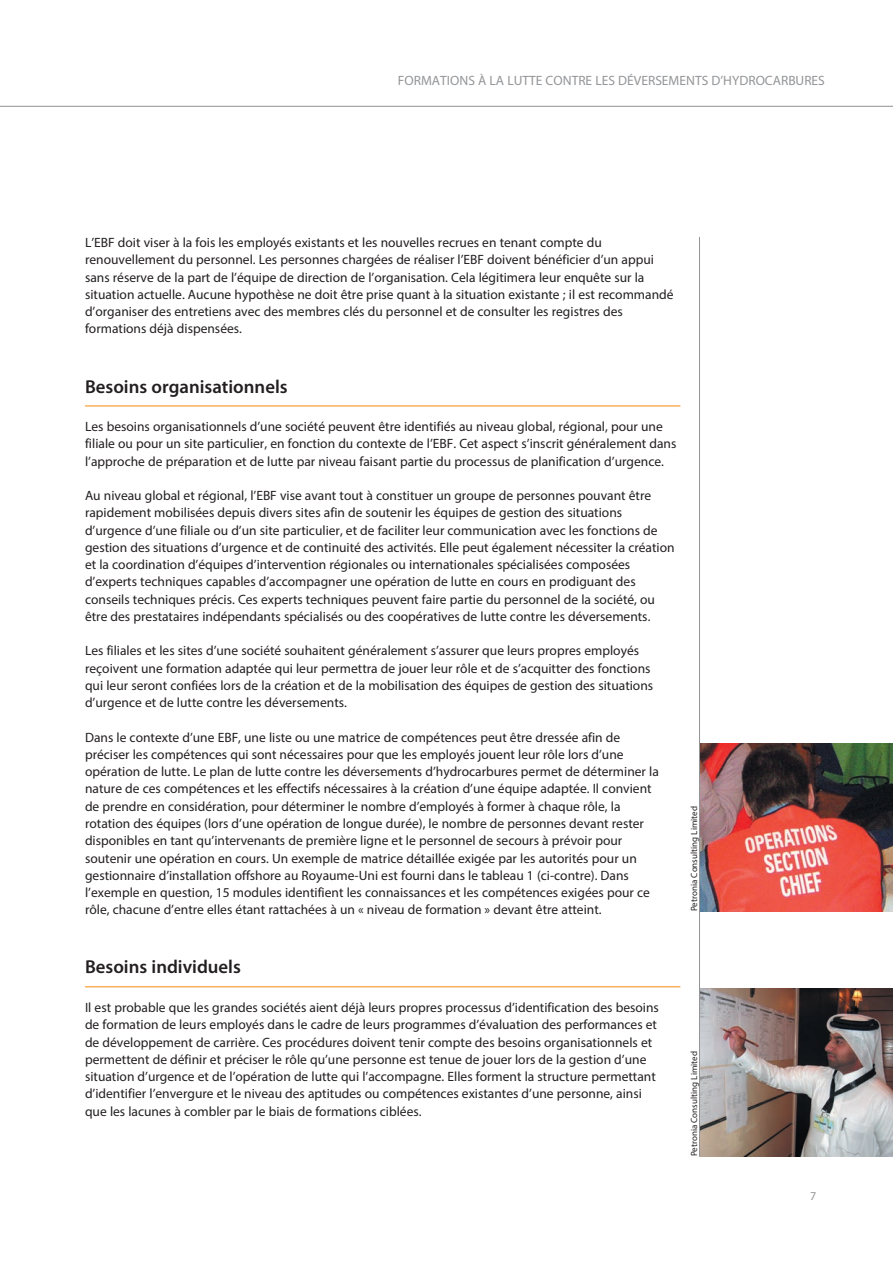
<style>
.page{position:relative;width:893px;height:1263px;background:#fff}
.page>*{position:absolute;margin:0;border:0;box-sizing:border-box;transform-origin:0 0}
.t1{font:600 18.75px "Myriad Pro";color:#231f20}
.t2{font:13.5px/17.2px "Myriad Pro";color:#231f20}
.t3{font:13.5px "Myriad Pro";color:#939598}
.t4{font:12px "Myriad Pro";color:#939598}
.t5{font:9px "Myriad Pro";color:#231f20}
</style>
<div class="page">
<img style="left:700px;top:743px;width:193px;height:168px">
<img style="left:700px;top:988px;width:193px;height:168px">
<hr style="left:0;top:106px;width:893px;height:1px;background:#939598">
<hr style="left:85px;top:405px;width:595px;height:1px;background:#f79727">
<hr style="left:85px;top:986px;width:595px;height:1px;background:#f79727">
<hr style="left:699px;top:237px;width:1px;height:919px;background:#939598">
<p class="t3" style="left:398px;top:75px;width:428px">FORMATIONS À LA LUTTE CONTRE LES DÉVERSEMENTS D’HYDROCARBURES</p>
<p class="t2" style="left:85px;top:235px;width:590px">L’EBF doit viser à la fois les employés existants et les nouvelles recrues en tenant compte du renouvellement du personnel. Les personnes chargées de réaliser l’EBF doivent bénéficier d’un appui sans réserve de la part de l’équipe de direction de l’organisation. Cela légitimera leur enquête sur la situation actuelle. Aucune hypothèse ne doit être prise quant à la situation existante ; il est recommandé d’organiser des entretiens avec des membres clés du personnel et de consulter les registres des formations déjà dispensées.</p>
<h1 class="t1" style="left:85px;top:379px;width:204px">Besoins organisationnels</h1>
<p class="t2" style="left:85px;top:419px;width:593px">Les besoins organisationnels d’une société peuvent être identifiés au niveau global, régional, pour une filiale ou pour un site particulier, en fonction du contexte de l’EBF. Cet aspect s’inscrit généralement dans l’approche de préparation et de lutte par niveau faisant partie du processus de planification d’urgence.</p>
<p class="t2" style="left:85px;top:488px;width:591px">Au niveau global et régional, l’EBF vise avant tout à constituer un groupe de personnes pouvant être rapidement mobilisées depuis divers sites afin de soutenir les équipes de gestion des situations d’urgence d’une filiale ou d’un site particulier, et de faciliter leur communication avec les fonctions de gestion des situations d’urgence et de continuité des activités. Elle peut également nécessiter la création et la coordination d’équipes d’intervention régionales ou internationales spécialisées composées d’experts techniques capables d’accompagner une opération de lutte en cours en prodiguant des conseils techniques précis. Ces experts techniques peuvent faire partie du personnel de la société, ou être des prestataires indépendants spécialisés ou des coopératives de lutte contre les déversements.</p>
<p class="t2" style="left:85px;top:643px;width:570px">Les filiales et les sites d’une société souhaitent généralement s’assurer que leurs propres employés reçoivent une formation adaptée qui leur permettra de jouer leur rôle et de s’acquitter des fonctions qui leur seront confiées lors de la création et de la mobilisation des équipes de gestion des situations d’urgence et de lutte contre les déversements.</p>
<p class="t2" style="left:85px;top:730px;width:575px">Dans le contexte d’une EBF, une liste ou une matrice de compétences peut être dressée afin de préciser les compétences qui sont nécessaires pour que les employés jouent leur rôle lors d’une opération de lutte. Le plan de lutte contre les déversements d’hydrocarbures permet de déterminer la nature de ces compétences et les effectifs nécessaires à la création d’une équipe adaptée. Il convient de prendre en considération, pour déterminer le nombre d’employés à former à chaque rôle, la rotation des équipes (lors d’une opération de longue durée), le nombre de personnes devant rester disponibles en tant qu’intervenants de première ligne et le personnel de secours à prévoir pour soutenir une opération en cours. Un exemple de matrice détaillée exigée par les autorités pour un gestionnaire d’installation offshore au Royaume-Uni est fourni dans le tableau 1 (ci-contre). Dans l’exemple en question, 15 modules identifient les connaissances et les compétences exigées pour ce rôle, chacune d’entre elles étant rattachées à un « niveau de formation » devant être atteint.</p>
<p class="t5" style="left:691px;top:911px;width:107px;rotate:-90deg">Petronia Consulting Limited</p>
<h1 class="t1" style="left:85px;top:960px;width:157px">Besoins individuels</h1>
<p class="t2" style="left:85px;top:1000px;width:575px">Il est probable que les grandes sociétés aient déjà leurs propres processus d’identification des besoins de formation de leurs employés dans le cadre de leurs programmes d’évaluation des performances et de développement de carrière. Ces procédures doivent tenir compte des besoins organisationnels et permettent de définir et préciser le rôle qu’une personne est tenue de jouer lors de la gestion d’une situation d’urgence et de l’opération de lutte qui l’accompagne. Elles forment la structure permettant d’identifier l’envergure et le niveau des aptitudes ou compétences existantes d’une personne, ainsi que les lacunes à combler par le biais de formations ciblées.</p>
<p class="t5" style="left:691px;top:1156px;width:107px;rotate:-90deg">Petronia Consulting Limited</p>
<p class="t4" style="left:810px;top:1191px;width:8px">7</p>
</div>
